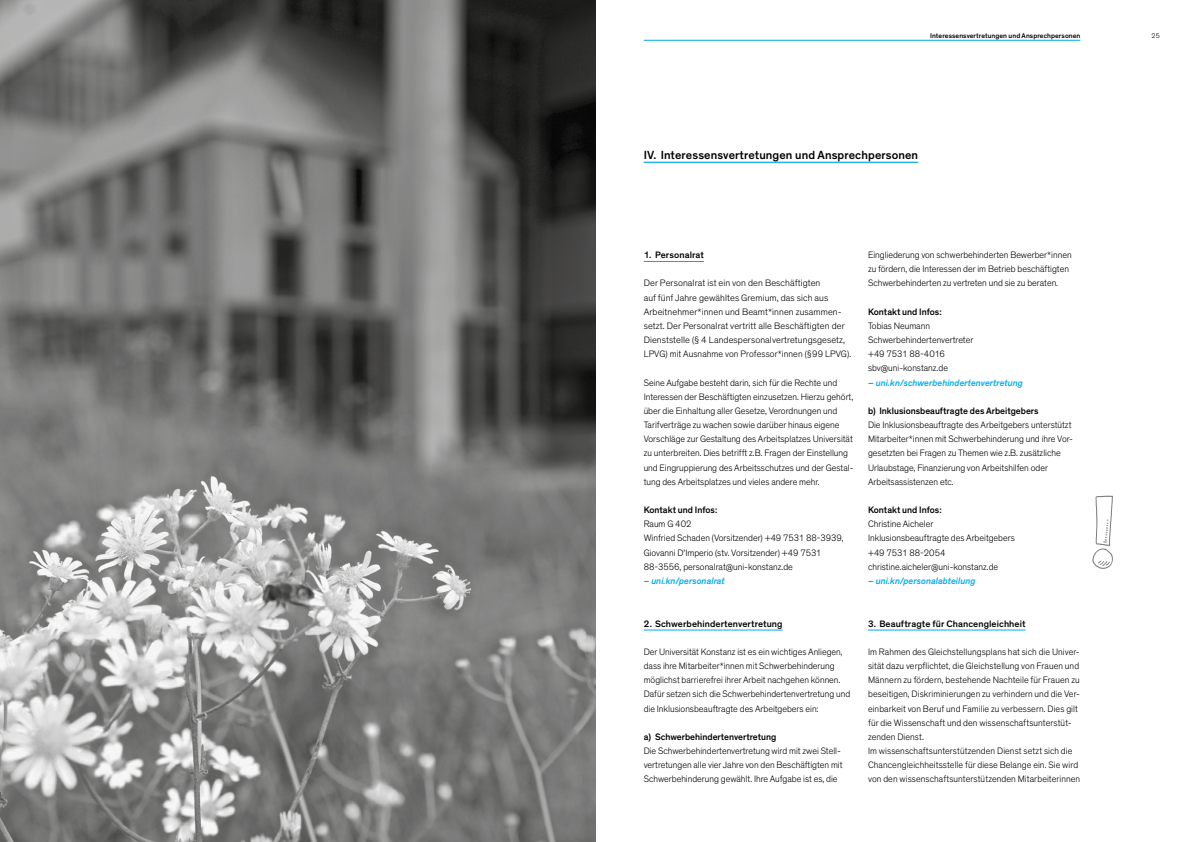
<style>
.page{position:relative;width:1191px;height:842px;background:#fff}
.page>*{position:absolute;margin:0;border:0;box-sizing:border-box;transform-origin:0 0}
.t1{font:500 12px "Theinhardt";letter-spacing:.01em;color:#000}
.t2{font:300 9.5px/14.2px "Theinhardt";color:#000}
.t3{font:500 9.5px "Theinhardt";color:#000}
.t4{font:italic 500 9.5px "Theinhardt";color:#00ace8}
.t5{font:500 7px "Theinhardt";letter-spacing:.01em;color:#000}
.t6{font:300 7px "Theinhardt";color:#000}
</style>
<div class="page">
<hr style="left:643px;top:40px;width:437px;height:1px;background:#00ace8">
<hr style="left:643px;top:162px;width:275px;height:1px;background:#00ace8">
<svg style="left:1092px;top:496px;width:21px;height:73px"></svg>
<img style="left:0;top:0;width:595px;height:842px">
<hr style="left:643px;top:261px;width:61px;height:1px;background:#00ace8">
<hr style="left:643px;top:630px;width:139px;height:1px;background:#00ace8">
<hr style="left:868px;top:630px;width:157px;height:1px;background:#00ace8">
<p class="t5" style="left:930px;top:32px;width:152px">Interessensvertretungen und Ansprechpersonen</p>
<p class="t6" style="left:1151px;top:32px;width:10px">25</p>
<p class="t1" style="left:643px;top:148px;width:276px">IV. Interessensvertretungen und Ansprechpersonen</p>
<p class="t3" style="left:643px;top:249px;width:62px">1. Personalrat</p>
<p class="t2" style="left:643px;top:276px;width:209px">Der Personalrat ist ein von den Beschäftigten<br>auf fünf Jahre gewähltes Gremium, das sich aus Arbeitnehmer*innen und Beamt*innen zusammen&shy;setzt. Der Personalrat vertritt alle Beschäftigten der Dienststelle (§ 4 Landespersonalvertretungsgesetz, LPVG) mit Ausnahme von Professor*innen (§ 99 LPVG).</p>
<p class="t2" style="left:643px;top:375px;width:211px">Seine Aufgabe besteht darin, sich für die Rechte und Interessen der Beschäftigten einzusetzen. Hierzu gehört, über die Einhaltung aller Gesetze, Verordnungen und Tarifverträge zu wachen sowie darüber hinaus eigene Vorschläge zur Gestaltung des Arbeitsplatzes Universität zu unterbreiten. Dies betrifft z.B. Fragen der Einstellung und Eingruppierung des Arbeitsschutzes und der Gestal&shy;tung des Arbeitsplatzes und vieles andere mehr.</p>
<p class="t3" style="left:643px;top:504px;width:75px">Kontakt und Infos:</p>
<p class="t2" style="left:643px;top:517px;width:201px">Raum G 402<br>Winfried Schaden (Vorsitzender) +49 7531 88-3939, Giovanni D’Imperio (stv. Vorsitzender) +49 7531<br>88-3556, personalrat@uni-konstanz.de</p>
<p class="t4" style="left:643px;top:575px;width:83px">– uni.kn/personalrat</p>
<p class="t3" style="left:643px;top:618px;width:140px">2. Schwerbehindertenvertretung</p>
<p class="t2" style="left:643px;top:645px;width:208px">Der Universität Konstanz ist es ein wichtiges Anliegen, dass ihre Mitarbeiter*innen mit Schwerbehinderung möglichst barrierefrei ihrer Arbeit nachgehen können.<br>Dafür setzen sich die Schwerbehindertenvertretung und die Inklusionsbeauftragte des Arbeitgebers ein:</p>
<p class="t3" style="left:643px;top:731px;width:134px">a) Schwerbehindertenvertretung</p>
<p class="t2" style="left:643px;top:744px;width:200px">Die Schwerbehindertenvertretung wird mit zwei Stell&shy;vertretungen alle vier Jahre von den Beschäftigten mit<br>Schwerbehinderung gewählt. Ihre Aufgabe ist es, die</p>
<p class="t2" style="left:868px;top:248px;width:205px">Eingliederung von schwerbehinderten Bewerber*innen zu fördern, die Interessen der im Betrieb beschäftigten<br>Schwerbehinderten zu vertreten und sie zu beraten.</p>
<p class="t3" style="left:868px;top:306px;width:75px">Kontakt und Infos:</p>
<p class="t2" style="left:868px;top:319px;width:107px">Tobias Neumann<br>Schwerbehindertenvertreter +49 7531 88-4016 sbv@uni-konstanz.de</p>
<p class="t4" style="left:868px;top:377px;width:156px">– uni.kn/schwerbehindertenvertretung</p>
<p class="t3" style="left:868px;top:405px;width:172px">b) Inklusionsbeauftragte des Arbeitgebers</p>
<p class="t2" style="left:868px;top:418px;width:206px">Die Inklusionsbeauftragte des Arbeitgebers unterstützt Mitarbeiter*innen mit Schwerbehinderung und ihre Vor&shy;gesetzten bei Fragen zu Themen wie z.B. zusätzliche Urlaubstage, Finanzierung von Arbeitshilfen oder Arbeitsassistenzen etc.</p>
<p class="t3" style="left:868px;top:504px;width:75px">Kontakt und Infos:</p>
<p class="t2" style="left:868px;top:517px;width:148px">Christine Aicheler<br>Inklusionsbeauftragte des Arbeitgebers +49 7531 88-2054 christine.aicheler@uni-konstanz.de</p>
<p class="t4" style="left:868px;top:575px;width:109px">– uni.kn/personalabteilung</p>
<p class="t3" style="left:868px;top:618px;width:159px">3. Beauftragte für Chancengleichheit</p>
<p class="t2" style="left:868px;top:645px;width:214px">Im Rahmen des Gleichstellungsplans hat sich die Univer&shy;sität dazu verpflichtet, die Gleichstellung von Frauen und Männern zu fördern, bestehende Nachteile für Frauen zu beseitigen, Diskriminierungen zu verhindern und die Ver&shy;einbarkeit von Beruf und Familie zu verbessern. Dies gilt für die Wissenschaft und den wissenschaftsunterstüt&shy;zenden Dienst.<br>Im wissenschaftsunterstützenden Dienst setzt sich die Chancengleichheitsstelle für diese Belange ein. Sie wird von den wissenschaftsunterstützenden Mitarbeiterinnen</p>
</div>
